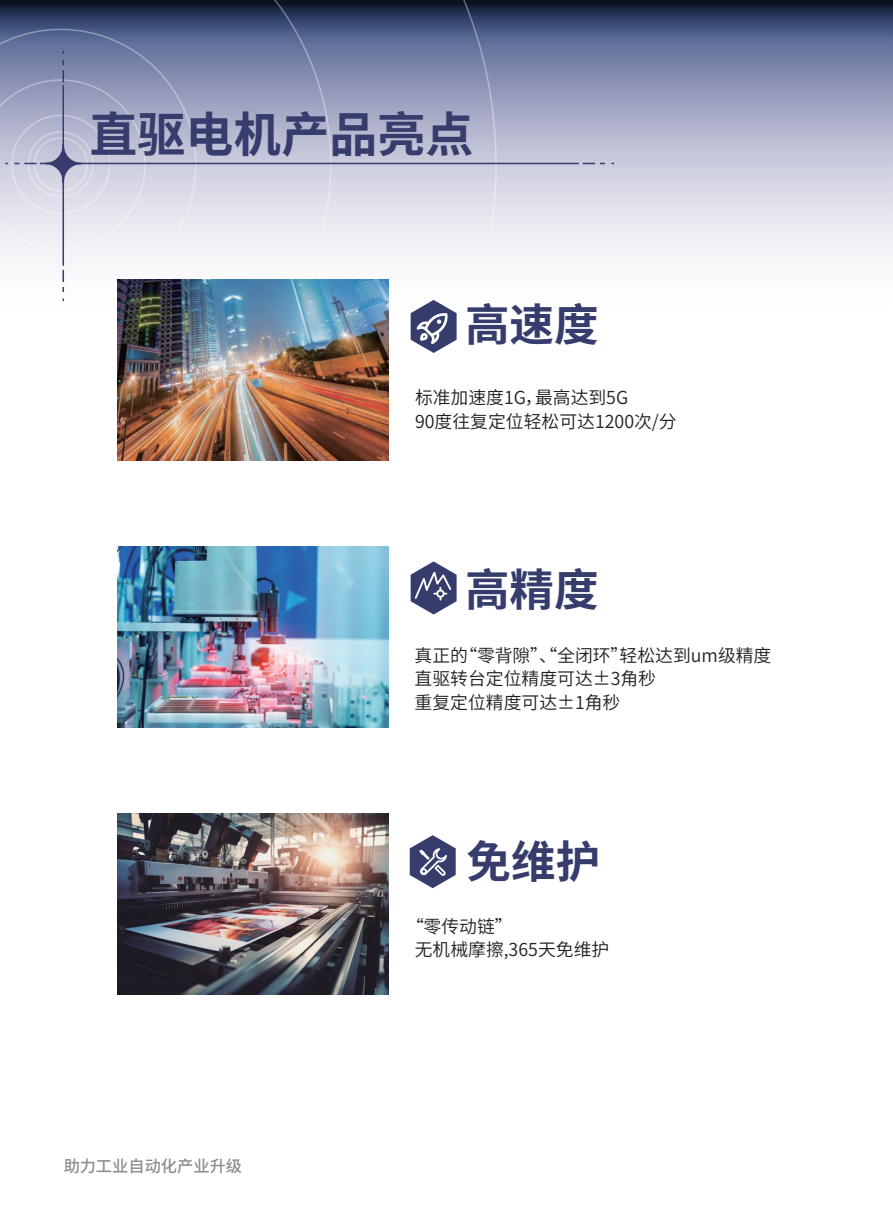
<style>
.page{position:relative;width:893px;height:1212px;background:#fff}
.page>*{position:absolute;margin:0;border:0;box-sizing:border-box;transform-origin:0 0}
.t1{font:700 48px "Source Han Sans CN";color:#363d6d}
.t2{font:700 44.55px "Source Han Sans CN";color:#363d6d}
.t3{font:17.85px/23.4px "Source Han Sans CN";color:#231f20}
.t4{font:500 16.2px "Source Han Sans CN";color:#8b8d90}
</style>
<div class="page">
<svg style="left:497px;top:52px;width:396px;height:204px;background:#bdc0d4"></svg>
<svg style="left:497px;top:0;width:396px;height:52px;background:#3d4b70"></svg>
<svg style="left:0;top:0;width:497px;height:461px"></svg>
<svg style="left:0;top:29px;width:196px;height:271px"></svg>
<hr style="left:40px;top:163px;width:539px;height:1px;background:#363d6d">
<hr style="left:63px;top:85px;width:1px;height:181px;background:#363d6d">
<svg style="left:583px;top:163px;width:22px;height:1px"></svg>
<svg style="left:0;top:60px;width:146px;height:189px;background:#bcbfd3"></svg>
<svg style="left:63px;top:270px;width:1px;height:22px"></svg>
<img style="left:117px;top:547px;width:272px;height:180px">
<img style="left:117px;top:814px;width:272px;height:180px">
<img style="left:117px;top:280px;width:272px;height:180px">
<svg style="left:411px;top:300px;width:46px;height:53px"></svg>
<svg style="left:411px;top:561px;width:46px;height:53px"></svg>
<svg style="left:410px;top:835px;width:46px;height:53px"></svg>
<h1 class="t1" style="left:89px;top:107px;width:386px">直驱电机产品亮点</h1>
<h2 class="t2" style="left:465px;top:299px;width:135px">高速度</h2>
<p class="t3" style="left:415px;top:386px;width:263px">标准加速度1G，最高达到5G<br>90度往复定位轻松可达1200次/分</p>
<h2 class="t2" style="left:465px;top:564px;width:135px">高精度</h2>
<p class="t3" style="left:415px;top:644px;width:358px">真正的“零背隙”、“全闭环”轻松达到um级精度直驱转台定位精度可达±3角秒<br>重复定位精度可达±1角秒</p>
<h2 class="t2" style="left:467px;top:837px;width:135px">免维护</h2>
<p class="t4" style="left:63px;top:1157px;width:180px">助力工业自动化产业升级</p>
<p class="t3" style="left:415px;top:915px;width:196px;text-indent:-9px">“零传动链”<br>无机械摩擦,365天免维护</p>
</div>
